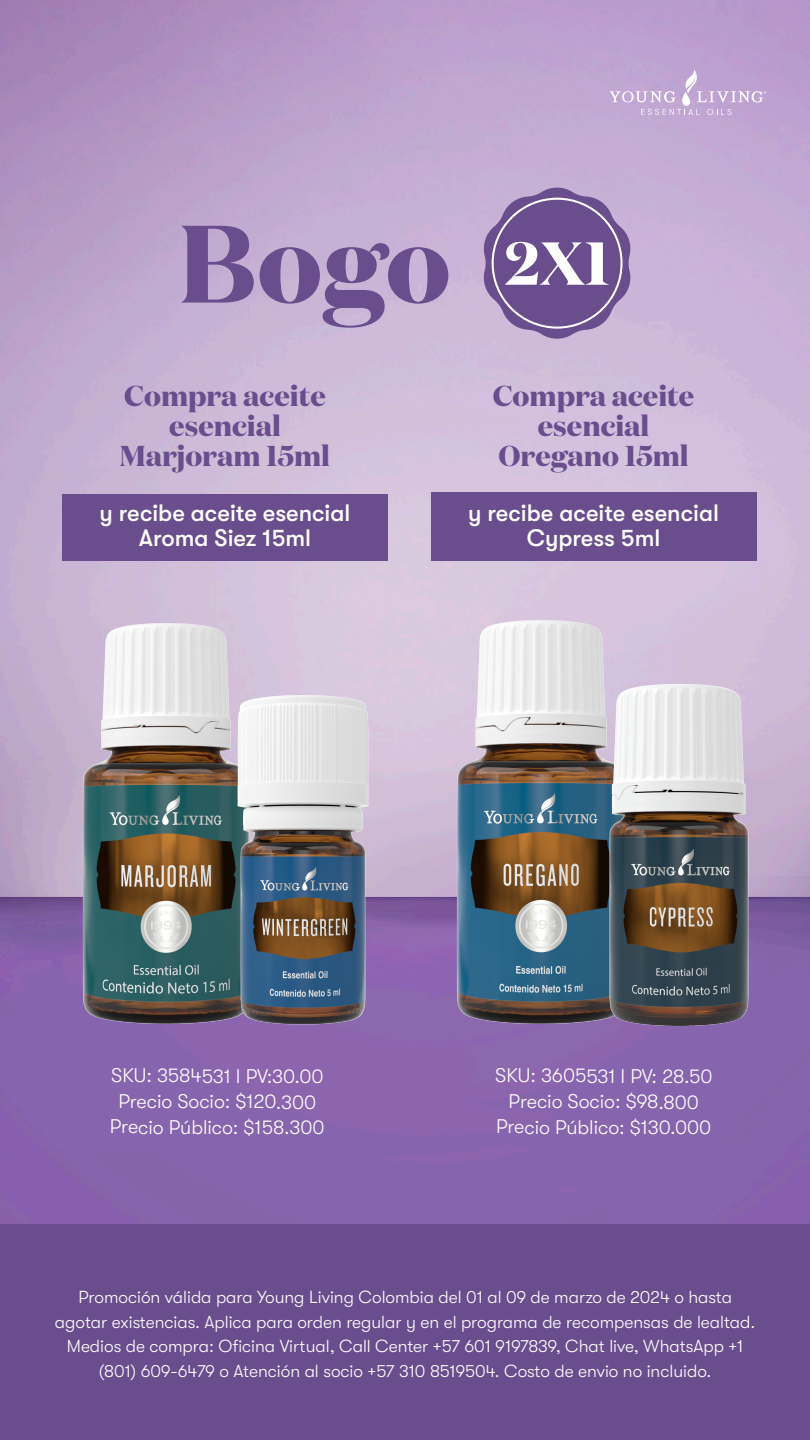
<style>
.page{position:relative;width:810px;height:1440px;background:#fff}
.page>*{position:absolute;margin:0;border:0;box-sizing:border-box;transform-origin:0 0}
.t1{font:700 109.65px "Domaine Display";color:#694d8d}
.t2{font:700 28.72px/29.5px "Domaine Display";color:#694d8d;text-align:center}
.t3{font:500 23.7px/24.5px "GT Walsheim Pro";color:#fff;text-align:center}
.t4{font:300 19.8px/25.7px "GT Walsheim";letter-spacing:-.005em;color:#fff;text-align:center}
.t5{font:300 17.4px/24.7px "GT Walsheim";color:#fff;text-align:center}
</style>
<div class="page">
<img style="left:0;top:0;width:810px;height:1225px">
<svg style="left:609px;top:70px;width:157px;height:45px"></svg>
<svg style="left:482px;top:186px;width:150px;height:154px"></svg>
<img style="left:82px;top:623px;width:168px;height:402px">
<img style="left:237px;top:694px;width:133px;height:332px">
<img style="left:456px;top:620px;width:169px;height:405px">
<img style="left:608px;top:684px;width:142px;height:343px">
<div style="left:62px;top:494px;width:326px;height:67px;background:#694d8d"></div>
<div style="left:431px;top:492px;width:325px;height:69px;background:#694d8d"></div>
<div style="left:0;top:1225px;width:810px;height:215px;background:#694d8d"></div>
<h1 class="t1" style="left:179px;top:192px;width:432px">Bogo <sup>2X1</sup></h1>
<h2 class="t2" style="left:120px;top:381px;width:212px">Compra aceite esencial<br>Marjoram 15ml</h2>
<h3 class="t3" style="left:100px;top:501px;width:252px">y recibe aceite esencial<br>Aroma Siez 15ml</h3>
<h2 class="t2" style="left:493px;top:381px;width:203px">Compra aceite esencial<br>Oregano 15ml</h2>
<h3 class="t3" style="left:468px;top:501px;width:252px">y recibe aceite esencial<br>Cypress 5ml</h3>
<p class="t4" style="left:110px;top:1063px;width:216px">SKU: 3584531 I PV:30.00<br>Precio Socio: $120.300<br>Precio Público: $158.300</p>
<p class="t4" style="left:495px;top:1063px;width:219px">SKU: 3605531 I PV: 28.50<br>Precio Socio: $98.800<br>Precio Público: $130.000</p>
<p class="t5" style="left:55px;top:1285px;width:702px">Promoción válida para Young Living Colombia del 01 al 09 de marzo de 2024 o hasta agotar existencias. Aplica para orden regular y en el programa de recompensas de lealtad.<br>Medios de compra: Oficina Virtual, Call Center +57 601 9197839, Chat live, WhatsApp +1 (801) 609-6479 o Atención al socio +57 310 8519504. Costo de envio no incluido.</p>
</div>
